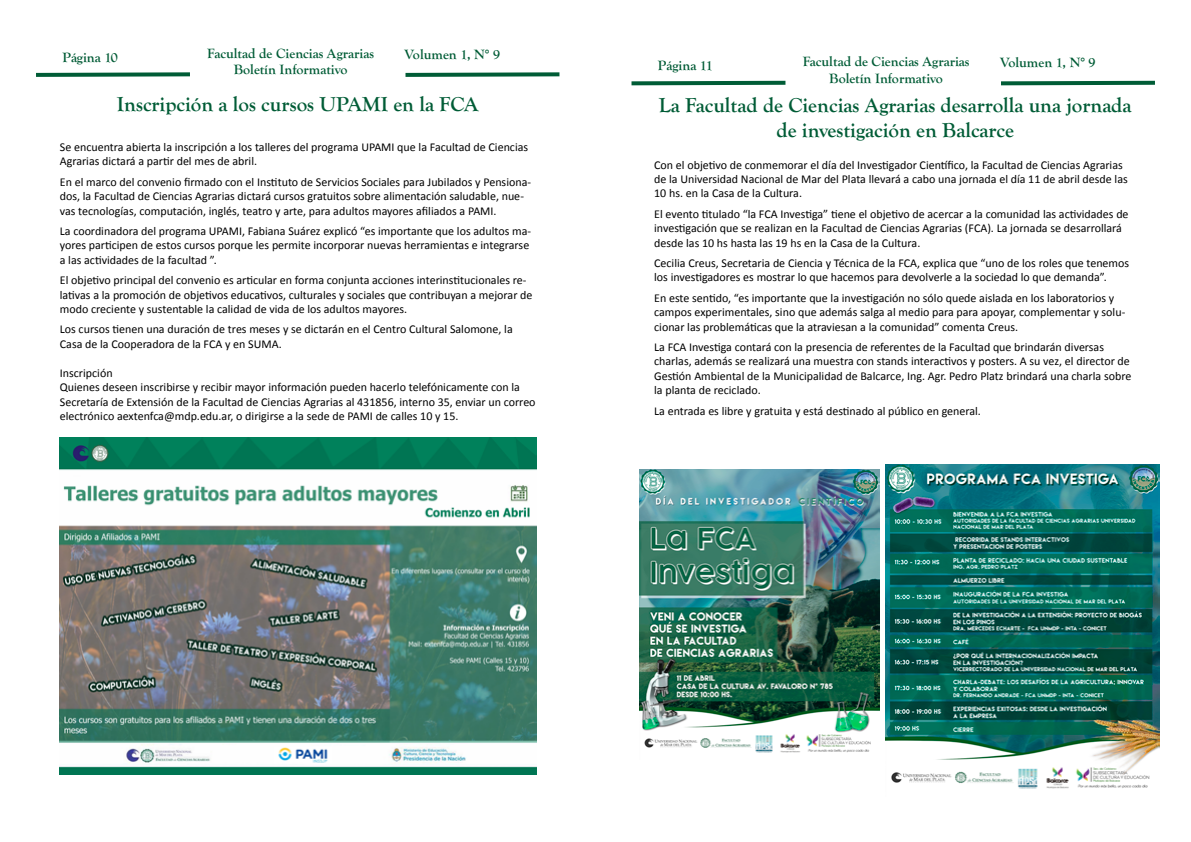
<style>
.page{position:relative;width:1191px;height:842px;background:#fff}
.page>*{position:absolute;margin:0;border:0;box-sizing:border-box;transform-origin:0 0}
.t1{font:700 21px/25.2px "Goudy Old Style T";color:#005c36;text-align:center}
.t2{font:700 14px "Goudy Old Style T";color:#005c36}
.t3{font:700 14px "Goudy Old Style T";color:#005b35}
.t4{font:12px/14.4px "Calibri";color:#000}
</style>
<div class="page">
<svg style="left:405px;top:72px;width:155px;height:5px"></svg>
<svg style="left:36px;top:72px;width:154px;height:5px"></svg>
<img style="left:60px;top:437px;width:476px;height:337px">
<svg style="left:1001px;top:80px;width:154px;height:6px"></svg>
<svg style="left:631px;top:80px;width:155px;height:6px"></svg>
<img style="left:639px;top:469px;width:240px;height:284px">
<img style="left:885px;top:464px;width:274px;height:325px">
<p class="t3" style="left:62px;top:49px;width:57px">Página 10</p>
<p class="t2" style="left:207px;top:45px;width:168px">Facultad de Ciencias Agrarias</p>
<p class="t2" style="left:234px;top:62px;width:115px">Boletín Informativo</p>
<p class="t2" style="left:404px;top:46px;width:97px">Volumen 1, N° 9</p>
<p class="t1" style="left:117px;top:92px;width:363px">Inscripción a los cursos UPAMI en la FCA</p>
<p class="t4" style="left:60px;top:140px;width:470px">Se encuentra abierta la inscripción a los talleres del programa UPAMI que la Facultad de Ciencias<br>Agrarias dictará a partir del mes de abril.</p>
<p class="t4" style="left:60px;top:175px;width:473px">En el marco del convenio firmado con el Instituto de Servicios Sociales para Jubilados y Pensiona&shy;dos, la Facultad de Ciencias Agrarias dictará cursos gratuitos sobre alimentación saludable, nue&shy;vas tecnologías, computación, inglés, teatro y arte, para adultos mayores afiliados a PAMI.</p>
<p class="t4" style="left:60px;top:224px;width:473px">La coordinadora del programa UPAMI, Fabiana Suárez explicó “es importante que los adultos ma&shy;yores participen de estos cursos porque les permite incorporar nuevas herramientas e integrarse a las actividades de la facultad ”.</p>
<p class="t4" style="left:60px;top:273px;width:474px">El objetivo principal del convenio es articular en forma conjunta acciones interinstitucionales re&shy;lativas a la promoción de objetivos educativos, culturales y sociales que contribuyan a mejorar de modo creciente y sustentable la calidad de vida de los adultos mayores.</p>
<p class="t4" style="left:60px;top:322px;width:454px">Los cursos tienen una duración de tres meses y se dictarán en el Centro Cultural Salomone, la<br>Casa de la Cooperadora de la FCA y en SUMA.</p>
<p class="t4" style="left:60px;top:366px;width:54px">Inscripción</p>
<p class="t4" style="left:60px;top:380px;width:477px">Quienes deseen inscribirse y recibir mayor información pueden hacerlo telefónicamente con la<br>Secretaría de Extensión de la Facultad de Ciencias Agrarias al 431856, interno 35, enviar un correo electrónico aextenfca@mdp.edu.ar, o dirigirse a la sede de PAMI de calles 10 y 15.</p>
<p class="t3" style="left:658px;top:58px;width:57px">Página 11</p>
<p class="t2" style="left:802px;top:54px;width:168px">Facultad de Ciencias Agrarias</p>
<p class="t2" style="left:829px;top:70px;width:115px">Boletín Informativo</p>
<p class="t2" style="left:1000px;top:55px;width:97px">Volumen 1, N° 9</p>
<p class="t1" style="left:659px;top:92px;width:474px">La Facultad de Ciencias Agrarias desarrolla una jornada de investigación en Balcarce</p>
<p class="t4" style="left:654px;top:157px;width:475px">Con el objetivo de conmemorar el día del Investigador Científico, la Facultad de Ciencias Agrarias de la Universidad Nacional de Mar del Plata llevará a cabo una jornada el día 11 de abril desde las<br>10 hs. en la Casa de la Cultura.</p>
<p class="t4" style="left:654px;top:207px;width:476px">El evento titulado “la FCA Investiga” tiene el objetivo de acercar a la comunidad las actividades de investigación que se realizan en la Facultad de Ciencias Agrarias (FCA). La jornada se desarrollará desde las 10 hs hasta las 19 hs en la Casa de la Cultura.</p>
<p class="t4" style="left:654px;top:256px;width:476px">Cecilia Creus, Secretaria de Ciencia y Técnica de la FCA, explica que “uno de los roles que tenemos los investigadores es mostrar lo que hacemos para devolverle a la sociedad lo que demanda”.</p>
<p class="t4" style="left:654px;top:291px;width:473px">En este sentido, “es importante que la investigación no sólo quede aislada en los laboratorios y campos experimentales, sino que además salga al medio para para apoyar, complementar y solu&shy;cionar las problemáticas que la atraviesan a la comunidad” comenta Creus.</p>
<p class="t4" style="left:654px;top:340px;width:479px">La FCA Investiga contará con la presencia de referentes de la Facultad que brindarán diversas charlas, además se realizará una muestra con stands interactivos y posters. A su vez, el director de Gestión Ambiental de la Municipalidad de Balcarce, Ing. Agr. Pedro Platz brindará una charla sobre la planta de reciclado.</p>
<p class="t4" style="left:654px;top:403px;width:328px">La entrada es libre y gratuita y está destinado al público en general.</p>
</div>
